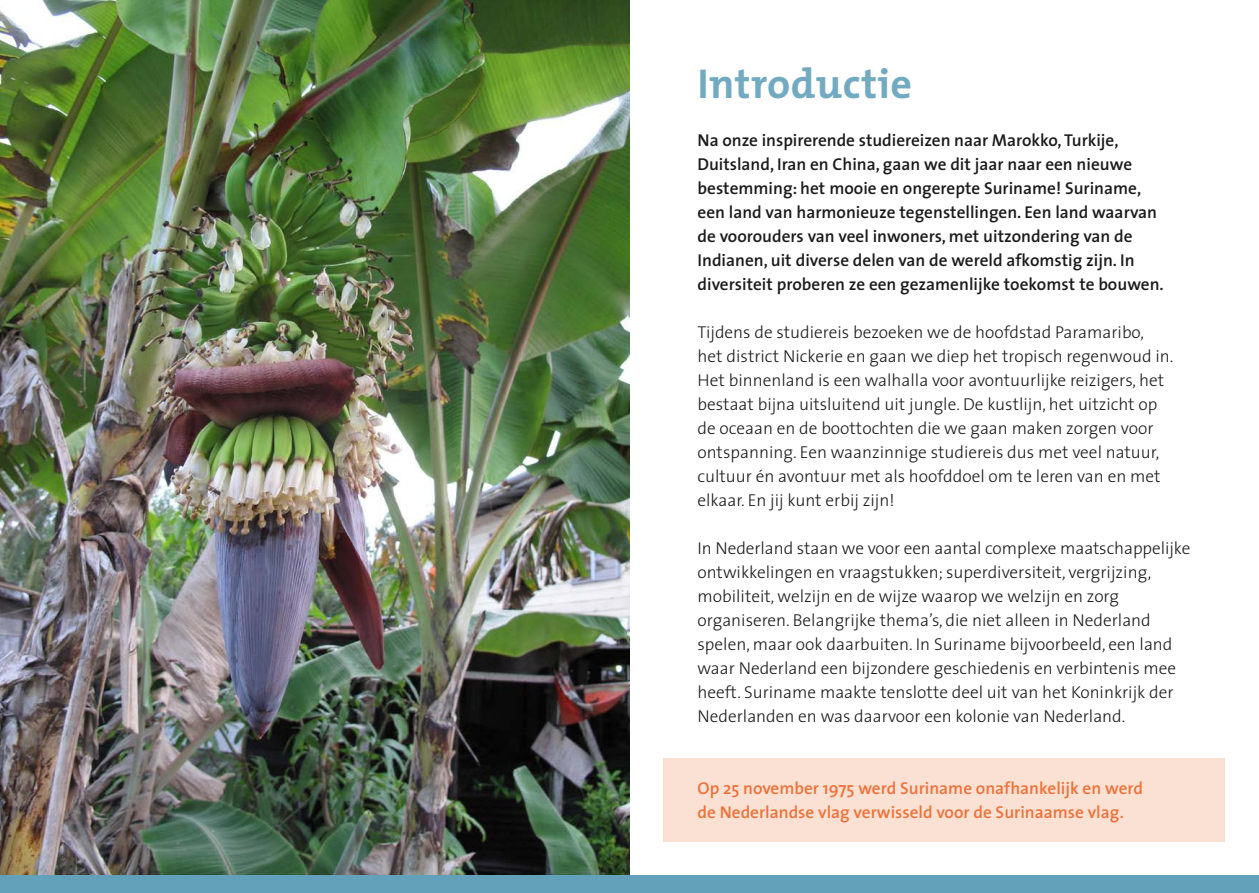
<style>
.page{position:relative;width:1259px;height:893px;background:#fff}
.page>*{position:absolute;margin:0;border:0;box-sizing:border-box;transform-origin:0 0}
.t1{font:700 42px "The Mix";letter-spacing:.01em;color:#63a1bb}
.t2{font:300 17.25px/24px "The Sans";color:#000}
.t3{font:600 17.25px/24px "The Sans";color:#000}
.t4{font:600 17.25px/24px "The Sans";color:#eb6628}
</style>
<div class="page">
<div style="left:663px;top:758px;width:562px;height:84px;background:#fbe0d4"></div>
<img style="left:0;top:0;width:629px;height:876px">
<div style="left:0;top:876px;width:1259px;height:17px;background:#63a1bb"></div>
<h1 class="t1" style="left:697px;top:49px;width:216px">Introductie</h1>
<p class="t3" style="left:697px;top:128px;width:468px">Na onze inspirerende studiereizen naar Marokko, Turkije, Duitsland, Iran en China, gaan we dit jaar naar een nieuwe bestemming: het mooie en ongerepte Suriname! Suriname, een land van harmonieuze tegenstellingen. Een land waarvan de voorouders van veel inwoners, met uitzondering van de Indianen, uit diverse delen van de wereld afkomstig zijn. In diversiteit proberen ze een gezamenlijke toekomst te bouwen.</p>
<p class="t2" style="left:697px;top:320px;width:477px">Tijdens de studiereis bezoeken we de hoofdstad Paramaribo,<br>het district Nickerie en gaan we diep het tropisch regenwoud in.<br>Het binnenland is een walhalla voor avontuurlijke reizigers, het bestaat bijna uitsluitend uit jungle. De kustlijn, het uitzicht op de oceaan en de boottochten die we gaan maken zorgen voor ontspanning. Een waanzinnige studiereis dus met veel natuur, cultuur én avontuur met als hoofddoel om te leren van en met elkaar. En jij kunt erbij zijn!</p>
<p class="t2" style="left:697px;top:536px;width:494px">In Nederland staan we voor een aantal complexe maatschappelijke ontwikkelingen en vraagstukken; superdiversiteit, vergrijzing, mobiliteit, welzijn en de wijze waarop we welzijn en zorg organiseren. Belangrijke thema’s, die niet alleen in Nederland spelen, maar ook daarbuiten. In Suriname bijvoorbeeld, een land waar Nederland een bijzondere geschiedenis en verbintenis mee heeft. Suriname maakte tenslotte deel uit van het Koninkrijk der Nederlanden en was daarvoor een kolonie van Nederland.</p>
<p class="t4" style="left:697px;top:776px;width:447px">Op 25 november 1975 werd Suriname onafhankelijk en werd de Nederlandse vlag verwisseld voor de Surinaamse vlag.</p>
</div>
